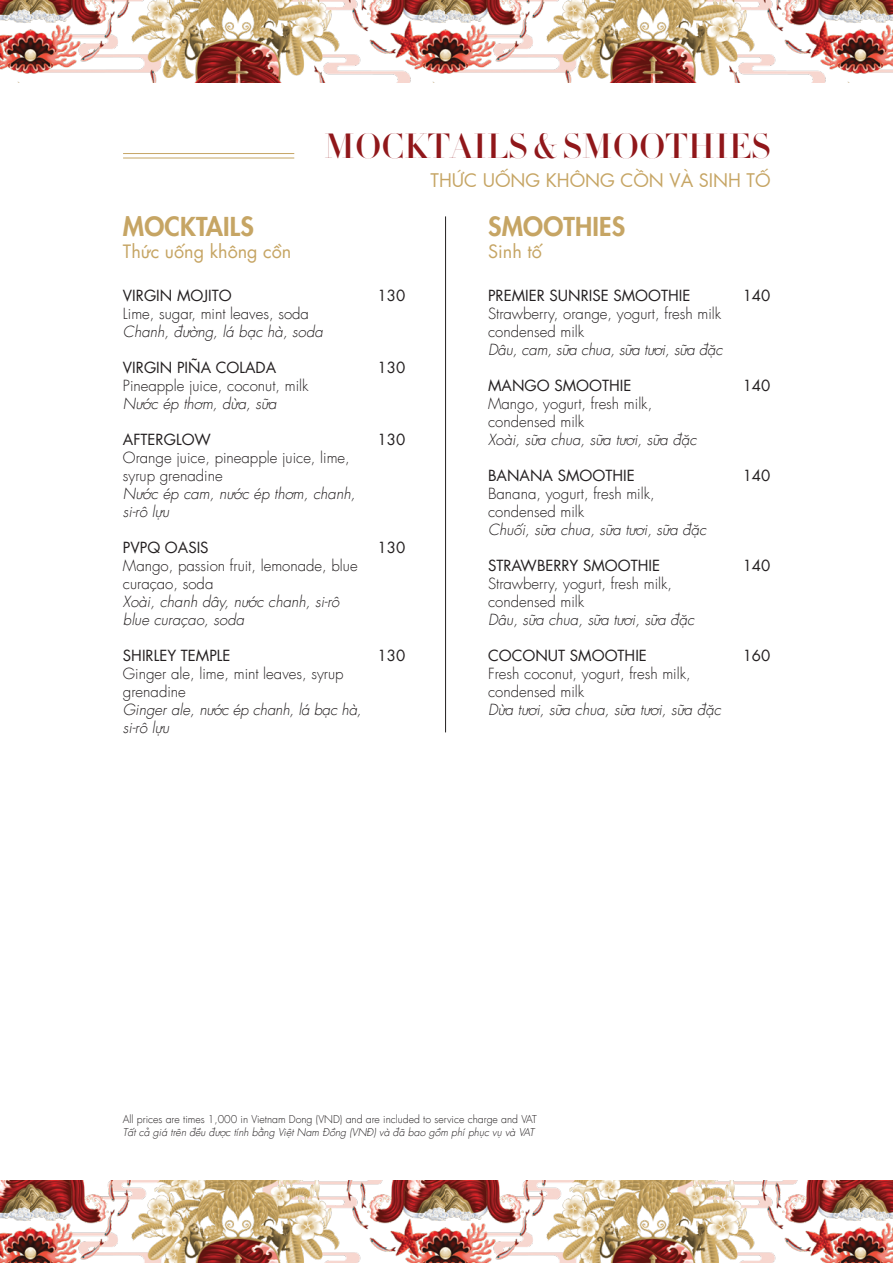
<style>
.page{position:relative;width:893px;height:1263px;background:#fff}
.page>*{position:absolute;margin:0;border:0;box-sizing:border-box;transform-origin:0 0}
.t1{font:500 34.5px "SFUHTF Didot M96";color:#90171a}
.t2{font:800 25.5px "Futura Std";letter-spacing:.01em;color:#c6a564}
.t3{font:18px "SFU Futura";color:#c6a564}
.t4{font:18px "Futura Std";color:#c6a564}
.t5{font:300 15px/18px "Futura Std";color:#231f20}
.t6{font:italic 300 15px/18px "Futura Std";color:#231f20}
.t7{font:15px "Futura Std";color:#231f20}
.t8{font:300 10.5px "Futura Std";color:#231f20}
.t9{font:italic 300 10.5px "Futura Std";color:#231f20}
</style>
<div class="page">
<img style="left:0;top:0;width:893px;height:1263px">
<div style="left:0;top:83px;width:893px;height:1097px;background:#fff"></div>
<hr style="left:445px;top:216px;width:1px;height:516px;background:#231f20">
<hr style="left:123px;top:153px;width:171px;height:1px;background:#c6a564">
<hr style="left:123px;top:158px;width:171px;height:1px;background:#c6a564">
<h2 class="t2" style="left:123px;top:206px;width:132px">MOCKTAILS</h2>
<p class="t4" style="left:123px;top:236px;width:170px">Thức uống không cồn</p>
<h1 class="t1" style="left:324px;top:119px;width:448px">MOCKTAILS &amp; SMOOTHIES</h1>
<p class="t3" style="left:431px;top:166px;width:342px">THỨC UỐNG KHÔNG CỒN VÀ SINH TỐ</p>
<h2 class="t2" style="left:488px;top:206px;width:139px">SMOOTHIES</h2>
<p class="t4" style="left:488px;top:236px;width:55px">Sinh tố</p>
<p class="t7" style="left:123px;top:283px;width:110px">VIRGIN MOJITO</p>
<p class="t5" style="left:123px;top:304px;width:188px">Lime, sugar, mint leaves, soda</p>
<p class="t6" style="left:123px;top:322px;width:201px">Chanh, đường, lá bạc hà, soda</p>
<p class="t7" style="left:123px;top:355px;width:155px">VIRGIN PIÑA COLADA</p>
<p class="t5" style="left:123px;top:376px;width:187px">Pineapple juice, coconut, milk</p>
<p class="t6" style="left:123px;top:394px;width:155px">Nước ép thơm, dừa, sữa</p>
<p class="t7" style="left:123px;top:427px;width:90px">AFTERGLOW</p>
<p class="t5" style="left:123px;top:448px;width:229px">Orange juice, pineapple juice, lime, syrup grenadine</p>
<p class="t6" style="left:123px;top:484px;width:234px">Nước ép cam, nước ép thơm, chanh, si-rô lựu</p>
<p class="t7" style="left:123px;top:535px;width:87px">PVPQ OASIS</p>
<p class="t5" style="left:123px;top:556px;width:236px">Mango, passion fruit, lemonade, blue curaçao, soda</p>
<p class="t6" style="left:123px;top:592px;width:218px">Xoài, chanh dây, nước chanh, si-rô blue curaçao, soda</p>
<p class="t7" style="left:123px;top:643px;width:109px">SHIRLEY TEMPLE</p>
<p class="t5" style="left:123px;top:664px;width:222px">Ginger ale, lime, mint leaves, syrup grenadine</p>
<p class="t6" style="left:123px;top:700px;width:240px">Ginger ale, nước ép chanh, lá bạc hà, si-rô lựu</p>
<p class="t7" style="left:378px;top:283px;width:29px">130</p>
<p class="t7" style="left:378px;top:355px;width:29px">130</p>
<p class="t7" style="left:378px;top:427px;width:29px">130</p>
<p class="t7" style="left:378px;top:535px;width:29px">130</p>
<p class="t7" style="left:378px;top:643px;width:29px">130</p>
<p class="t7" style="left:488px;top:283px;width:204px">PREMIER SUNRISE SMOOTHIE</p>
<p class="t5" style="left:488px;top:304px;width:235px">Strawberry, orange, yogurt, fresh milk condensed milk</p>
<p class="t6" style="left:488px;top:340px;width:236px">Dâu, cam, sữa chua, sữa tươi, sữa đặc</p>
<p class="t7" style="left:488px;top:373px;width:145px">MANGO SMOOTHIE</p>
<p class="t5" style="left:488px;top:394px;width:166px">Mango, yogurt, fresh milk, condensed milk</p>
<p class="t6" style="left:488px;top:430px;width:210px">Xoài, sữa chua, sữa tươi, sữa đặc</p>
<p class="t7" style="left:488px;top:463px;width:148px">BANANA SMOOTHIE</p>
<p class="t5" style="left:488px;top:484px;width:168px">Banana, yogurt, fresh milk, condensed milk</p>
<p class="t6" style="left:488px;top:520px;width:220px">Chuối, sữa chua, sữa tươi, sữa đặc</p>
<p class="t7" style="left:488px;top:553px;width:173px">STRAWBERRY SMOOTHIE</p>
<p class="t5" style="left:488px;top:574px;width:186px">Strawberry, yogurt, fresh milk, condensed milk</p>
<p class="t6" style="left:488px;top:610px;width:208px">Dâu, sữa chua, sữa tươi, sữa đặc</p>
<p class="t7" style="left:488px;top:643px;width:160px">COCONUT SMOOTHIE</p>
<p class="t5" style="left:488px;top:664px;width:204px">Fresh coconut, yogurt, fresh milk, condensed milk</p>
<p class="t6" style="left:488px;top:700px;width:234px">Dừa tươi, sữa chua, sữa tươi, sữa đặc</p>
<p class="t7" style="left:743px;top:283px;width:29px">140</p>
<p class="t7" style="left:743px;top:373px;width:29px">140</p>
<p class="t7" style="left:743px;top:463px;width:29px">140</p>
<p class="t7" style="left:743px;top:553px;width:29px">140</p>
<p class="t7" style="left:743px;top:643px;width:29px">160</p>
<p class="t8" style="left:123px;top:1111px;width:415px">All prices are times 1,000 in Vietnam Dong (VND) and are included to service charge and VAT</p>
<p class="t9" style="left:123px;top:1124px;width:413px">Tất cả giá trên đều được tính bằng Việt Nam Đồng (VNĐ) và đã bao gồm phí phục vụ và VAT</p>
</div>
